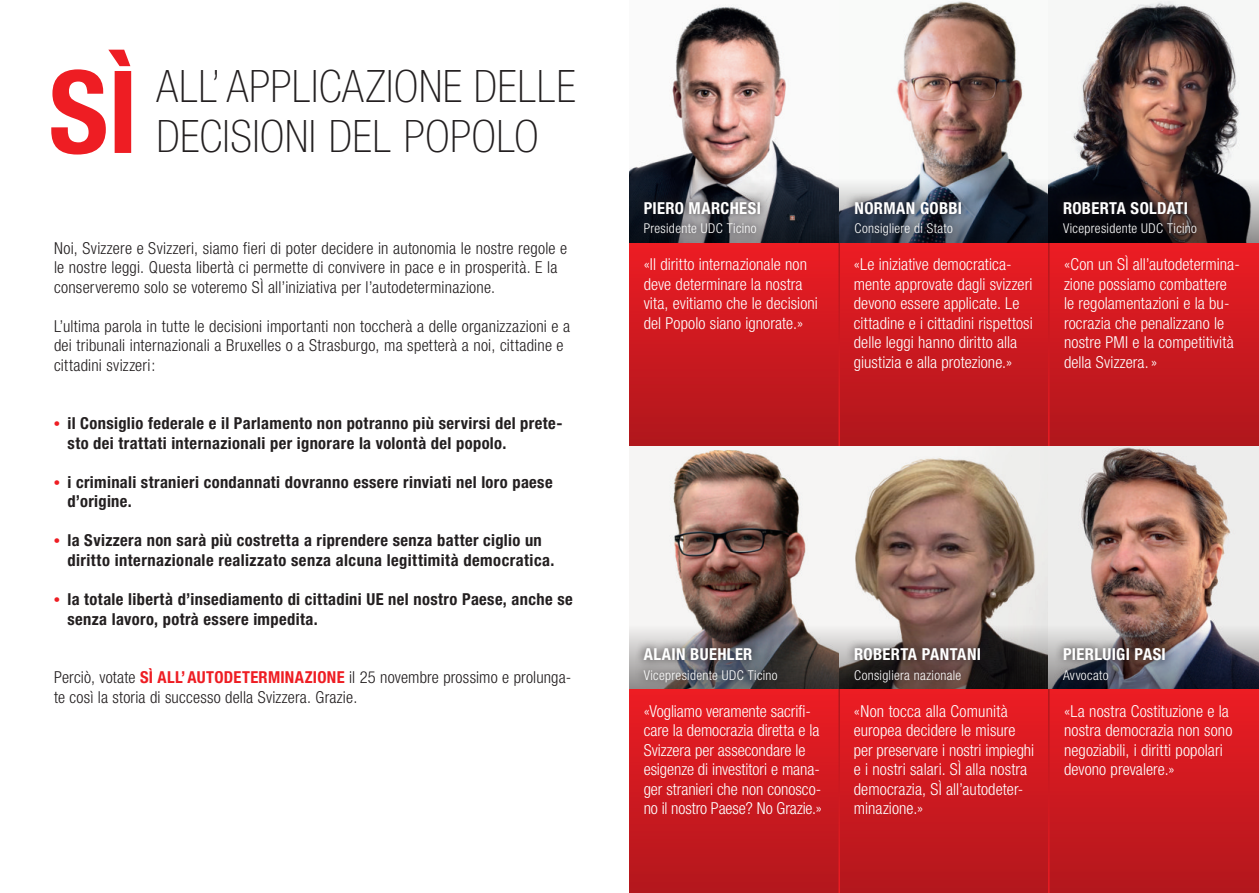
<style>
.page{position:relative;width:1259px;height:893px;background:#fff}
.page>*{position:absolute;margin:0;border:0;box-sizing:border-box;transform-origin:0 0}
.t1{font:700 condensed 114.75px "Helvetica Neue";color:#ee1d23}
.t2{font:100 condensed 44.85px/50.1px "Helvetica Neue";letter-spacing:.01em;color:#231f20}
.t3{font:300 condensed 16.5px/19.5px "Helvetica Neue";letter-spacing:.005em;color:#fff}
.t4{font:300 condensed 16.5px/19.5px "Helvetica Neue";letter-spacing:.015em;color:#231f20}
.t5{font:700 condensed 16.5px/19.5px "Helvetica Neue";letter-spacing:.025em;color:#231f20}
.t6{font:700 condensed 16.5px "Helvetica Neue";letter-spacing:.025em;color:#fff}
.t7{font:300 condensed 13.5px "Helvetica Neue";letter-spacing:.025em;color:#fff}
.s1{font-family:"Times";font-weight:400;font-stretch:normal;color:#ee1d23}
.s2{font-weight:700;color:#ee1d23}
</style>
<div class="page">
<div style="left:629px;top:242px;width:210px;height:204px;background:linear-gradient(to bottom,#ec1c23,#af171c)"></div>
<div style="left:629px;top:689px;width:210px;height:204px;background:linear-gradient(to bottom,#ec1c23,#b2171d)"></div>
<div style="left:839px;top:242px;width:209px;height:204px;background:linear-gradient(to bottom,#ec1c23,#af171c)"></div>
<div style="left:839px;top:689px;width:209px;height:204px;background:linear-gradient(to bottom,#ec1c23,#b2171d)"></div>
<div style="left:1049px;top:242px;width:210px;height:204px;background:linear-gradient(to bottom,#ec1c23,#af171c)"></div>
<div style="left:1049px;top:689px;width:210px;height:204px;background:linear-gradient(to bottom,#ec1c23,#b2171d)"></div>
<hr style="left:838px;top:242px;width:2px;height:204px;background:#fff">
<hr style="left:838px;top:689px;width:2px;height:204px;background:#fff">
<img style="left:629px;top:0;width:395px;height:178px">
<svg style="left:1053px;top:0;width:206px;height:242px"></svg>
<img style="left:629px;top:446px;width:630px;height:243px">
<svg style="left:629px;top:624px;width:629px;height:65px;background:#736e70"></svg>
<svg style="left:629px;top:178px;width:629px;height:64px;background:#393d46"></svg>
<svg style="left:635px;top:639px;width:151px;height:51px;background:#6b676c"></svg>
<svg style="left:845px;top:639px;width:144px;height:52px;background:#57413e"></svg>
<svg style="left:1054px;top:639px;width:120px;height:50px;background:#5f5d64"></svg>
<svg style="left:635px;top:192px;width:134px;height:50px;background:#494b51"></svg>
<svg style="left:846px;top:192px;width:124px;height:52px;background:#434857"></svg>
<svg style="left:1054px;top:192px;width:151px;height:51px;background:#1b1517"></svg>
<h1 class="t1" style="left:49px;top:67px;width:90px">SÌ</h1>
<h2 class="t2" style="left:156px;top:61px;width:420px">ALL’ APPLICAZIONE DELLE<br>DECISIONI DEL POPOLO</h2>
<p class="t4" style="left:54px;top:240px;width:515px">Noi, Svizzere e Svizzeri, siamo fieri di poter decidere in autonomia le nostre regole e le nostre leggi. Questa libertà ci permette di convivere in pace e in prosperità. E la conserveremo solo se voteremo SÌ all’iniziativa per l’autodeterminazione.</p>
<p class="t4" style="left:54px;top:318px;width:518px">L’ultima parola in tutte le decisioni importanti non toccherà a delle organizzazioni e a dei tribunali internazionali a Bruxelles o a Strasburgo, ma spetterà a noi, cittadine e cittadini svizzeri:</p>
<p class="t5" style="left:67px;top:415px;width:496px;text-indent:-13px"><span class="s1">•</span> il Consiglio federale e il Parlamento non potranno più servirsi del prete&shy;sto dei trattati internazionali per ignorare la volontà del popolo.</p>
<p class="t5" style="left:67px;top:474px;width:486px;text-indent:-13px"><span class="s1">•</span> i criminali stranieri condannati dovranno essere rinviati nel loro paese d’origine.</p>
<p class="t5" style="left:67px;top:532px;width:488px;text-indent:-13px"><span class="s1">•</span> la Svizzera non sarà più costretta a riprendere senza batter ciglio un diritto internazionale realizzato senza alcuna legittimità democratica.</p>
<p class="t5" style="left:67px;top:591px;width:507px;text-indent:-13px"><span class="s1">•</span> la totale libertà d’insediamento di cittadini UE nel nostro Paese, anche se senza lavoro, potrà essere impedita.</p>
<p class="t4" style="left:54px;top:669px;width:519px">Perciò, votate <span class="s2">SÌ ALL’ AUTODETERMINAZIONE</span> il 25 novembre prossimo e prolunga&shy;te così la storia di successo della Svizzera. Grazie.</p>
<p class="t6" style="left:643px;top:201px;width:119px">PIERO MARCHESI</p>
<p class="t7" style="left:643px;top:223px;width:114px">Presidente UDC Ticino</p>
<p class="t3" style="left:643px;top:256px;width:176px">«Il diritto internazionale non deve determinare la nostra vita, evitiamo che le decisioni del Popolo siano ignorate.»</p>
<p class="t6" style="left:854px;top:201px;width:109px">NORMAN GOBBI</p>
<p class="t7" style="left:854px;top:223px;width:100px">Consigliere di Stato</p>
<p class="t6" style="left:1063px;top:201px;width:127px">ROBERTA SOLDATI</p>
<p class="t7" style="left:1063px;top:223px;width:135px">Vicepresidente UDC Ticino</p>
<p class="t3" style="left:854px;top:256px;width:180px">«Le iniziative democratica&shy;mente approvate dagli svizzeri devono essere applicate. Le cittadine e i cittadini rispettosi delle leggi hanno diritto alla giustizia e alla protezione.»</p>
<p class="t3" style="left:1064px;top:256px;width:177px">«Con un SÌ all’autodetermina&shy;zione possiamo combattere le regolamentazioni e la bu&shy;rocrazia che penalizzano le nostre PMI e la competitività della Svizzera. »</p>
<p class="t6" style="left:643px;top:648px;width:110px">ALAIN BUEHLER</p>
<p class="t7" style="left:643px;top:670px;width:135px">Vicepresidente UDC Ticino</p>
<p class="t3" style="left:643px;top:703px;width:180px">«Vogliamo veramente sacrifi&shy;care la democrazia diretta e la<br>Svizzera per assecondare le esigenze di investitori e mana&shy;ger stranieri che non conosco&shy;no il nostro Paese? No Grazie.»</p>
<p class="t6" style="left:854px;top:648px;width:128px">ROBERTA PANTANI</p>
<p class="t7" style="left:854px;top:670px;width:109px">Consigliera nazionale</p>
<p class="t6" style="left:1063px;top:648px;width:104px">PIERLUIGI PASI</p>
<p class="t7" style="left:1063px;top:670px;width:47px">Avvocato</p>
<p class="t3" style="left:854px;top:703px;width:182px">«Non tocca alla Comunità europea decidere le misure per preservare i nostri impieghi e i nostri salari. SÌ alla nostra democrazia, SÌ all’autodeter&shy;minazione.»</p>
<p class="t3" style="left:1064px;top:703px;width:170px">«La nostra Costituzione e la nostra democrazia non sono negoziabili, i diritti popolari devono prevalere.»</p>
</div>
